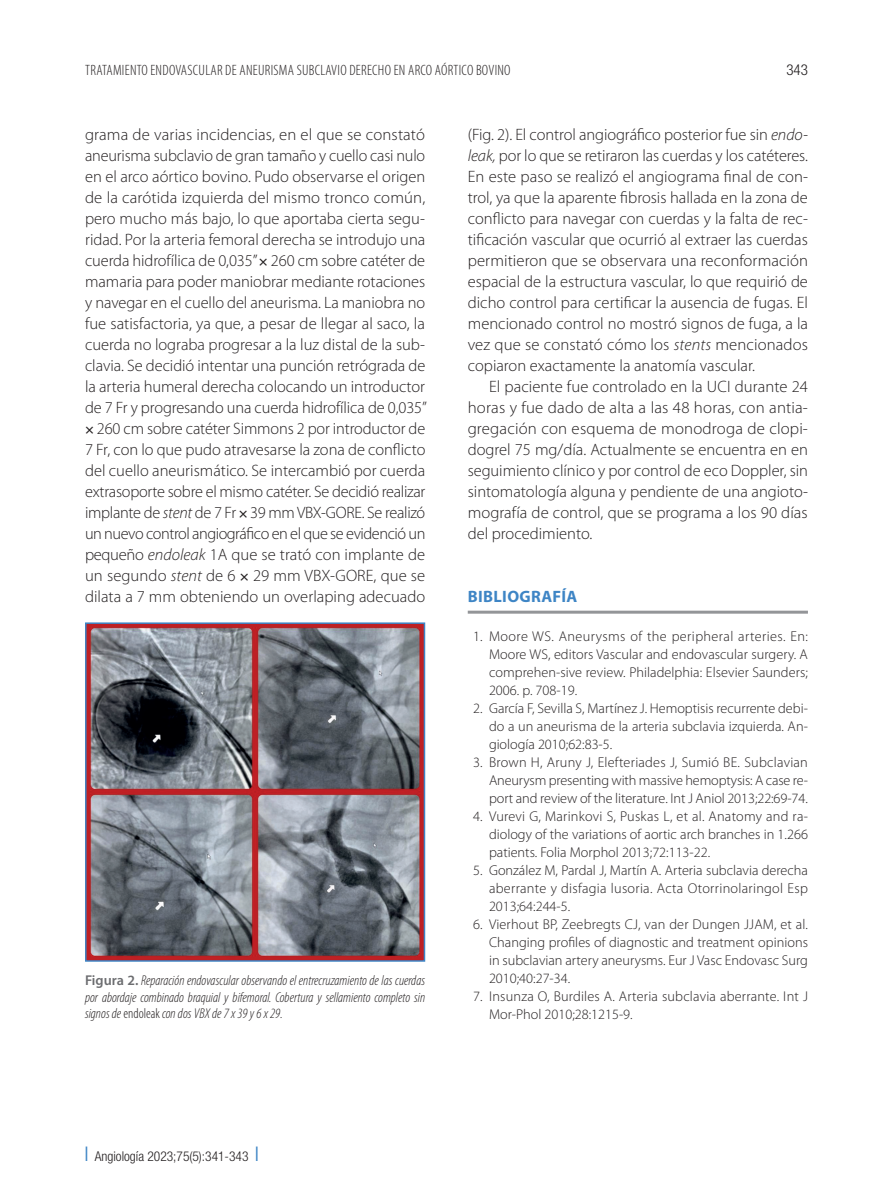
<style>
.page{position:relative;width:893px;height:1191px;background:#fff}
.page>*{position:absolute;margin:0;border:0;box-sizing:border-box;transform-origin:0 0}
.t1{font:300 16.5px/21px "Myriad Pro";color:#231f20;text-align:justify}
.t2{font:700 16.5px "Myriad Pro";letter-spacing:.02em;color:#3e85c5}
.t3{font:300 condensed 15px "Myriad Pro";letter-spacing:.02em;color:#231f20}
.t4{font:300 condensed 15px "Helvetica Neue LT Std";color:#231f20}
.t5{font:300 14.25px/18px "Myriad Pro";color:#231f20;text-align:justify}
.t6{font:italic 300 condensed 14.25px/16.5px "Myriad Pro";color:#231f20;text-align:justify}
.t7{font:300 condensed 13.5px "Helvetica Neue LT Std";color:#231f20}
.s1{font-style:italic}
.s2{font-weight:600;font-style:normal;font-stretch:normal;color:#6c6d70}
.s3{font-style:normal}
.s4{color:#3e85c5}
</style>
<div class="page">
<hr style="left:468px;top:610px;width:340px;height:3px;background:#939598">
<img style="left:88px;top:625px;width:334px;height:333px">
<div style="left:85px;top:622px;width:340px;height:339px;border:2px solid #3e85c5"></div>
<p class="t3" style="left:85px;top:61px;width:427px">TRATAMIENTO ENDOVASCULAR DE ANEURISMA SUBCLAVIO DERECHO EN ARCO AÓRTICO BOVINO</p>
<p class="t4" style="left:786px;top:61px;width:23px">343</p>
<p class="t1" style="left:85px;top:124px;width:343px;text-align:right">grama de varias incidencias, en el que se constató aneurisma subclavio de gran tamaño y cuello casi nulo en el arco aórtico bovino. Pudo observarse el origen de la carótida izquierda del mismo tronco común, pero mucho más bajo, lo que aportaba cierta segu&shy;ridad. Por la arteria femoral derecha se introdujo una cuerda hidrofílica de 0,035” 260 cm sobre catéter de mamaria para poder maniobrar mediante rotaciones y navegar en el cuello del aneurisma. La maniobra no fue satisfactoria, ya que, a pesar de llegar al saco, la cuerda no lograba progresar a la luz distal de la sub&shy;clavia. Se decidió intentar una punción retrógrada de la arteria humeral derecha colocando un introductor de 7 Fr y progresando una cuerda hidrofílica de 0,035” 260 cm sobre catéter Simmons 2 por introductor de<br>7 Fr, con lo que pudo atravesarse la zona de conflicto del cuello aneurismático. Se intercambió por cuerda extrasoporte sobre el mismo catéter. Se decidió realizar implante de <span class="s1">stent</span> de 7 Fr 39 mm VBX-GORE. Se realizó un nuevo control angiográfico en el que se evidenció un pequeño <span class="s1">endoleak</span> 1A que se trató con implante de un segundo <span class="s1">stent</span> de 6 29 mm VBX-GORE, que se dilata a 7 mm obteniendo un overlaping adecuado</p>
<p class="t1" style="left:468px;top:124px;width:342px">(Fig. 2). El control angiográfico posterior fue sin <span class="s1">endo&shy;leak,</span> por lo que se retiraron las cuerdas y los catéteres.<br>En este paso se realizó el angiograma final de con&shy;trol, ya que la aparente fibrosis hallada en la zona de conflicto para navegar con cuerdas y la falta de rec&shy;tificación vascular que ocurrió al extraer las cuerdas permitieron que se observara una reconformación espacial de la estructura vascular, lo que requirió de dicho control para certificar la ausencia de fugas. El mencionado control no mostró signos de fuga, a la vez que se constató cómo los <span class="s1">stents</span> mencionados copiaron exactamente la anatomía vascular.</p>
<p class="t1" style="left:468px;top:376px;width:342px;text-indent:21px">El paciente fue controlado en la UCI durante 24 horas y fue dado de alta a las 48 horas, con antia&shy;gregación con esquema de monodroga de clopi&shy;dogrel 75 mg/día. Actualmente se encuentra en en seguimiento clínico y por control de eco Doppler, sin sintomatología alguna y pendiente de una angioto&shy;mografía de control, que se programa a los 90 días del procedimiento.</p>
<p class="t2" style="left:468px;top:586px;width:111px">BIBLIOGRAFÍA</p>
<p class="t5" style="left:489px;top:627px;width:320px;text-indent:-16px">1. Moore WS. Aneurysms of the peripheral arteries. En:<br>Moore WS, editors Vascular and endovascular surgery. A comprehen-sive review. Philadelphia: Elsevier Saunders; 2006. p. 708-19.</p>
<p class="t5" style="left:489px;top:699px;width:320px;text-indent:-16px">2. García F, Sevilla S, Martínez J. Hemoptisis recurrente debi&shy;do a un aneurisma de la arteria subclavia izquierda. An&shy;giología 2010;62:83-5.</p>
<p class="t5" style="left:489px;top:753px;width:320px;text-indent:-16px">3. Brown H, Aruny J, Elefteriades J, Sumió BE. Subclavian Aneurysm presenting with massive hemoptysis: A case re&shy;port and review of the literature. I nt J Aniol 2013;22:69-74.</p>
<p class="t5" style="left:489px;top:807px;width:320px;text-indent:-16px">4. Vurevi G, Marinkovi S, Puskas L, et al. Anatomy and ra&shy;diology of the variations of aortic arch branches in 1.266 patients. Folia Morphol 2013;72:113-22.</p>
<p class="t5" style="left:489px;top:861px;width:320px;text-indent:-16px">5. González M, Pardal J, Martín A. Arteria subclavia derecha aberrante y disfagia lusoria. Acta Otorrinolaringol Esp 2013;64:244-5.</p>
<p class="t5" style="left:489px;top:915px;width:321px;text-indent:-16px">6. Vierhout BP, Zeebregts CJ, van der Dungen JJAM, et al.<br>Changing profiles of diagnostic and treatment opinions in subclavian artery aneurysms. Eur J Vasc Endovasc Surg 2010;40:27-34.</p>
<p class="t5" style="left:489px;top:987px;width:320px;text-indent:-16px">7. I nsunza O, Burdiles A. Arteria subclavia aberrante. I nt J<br>Mor-Phol 2010;28:1215-9.</p>
<p class="t6" style="left:85px;top:972px;width:342px"><span class="s2">Figura 2.</span> Reparación endovascular observando el entrecruzamiento de las cuerdas por abordaje combinado braquial y bifemoral. Cobertura y sellamiento completo sin signos de <span class="s3">ENDOLEAK</span> con dos VBX de 7 x 39 y 6 x 29.</p>
<p class="t7" style="left:85px;top:1148px;width:175px"><span class="s4">❘</span> Angiología 2023;75(5):341-343 <span class="s4">❘</span></p>
</div>
